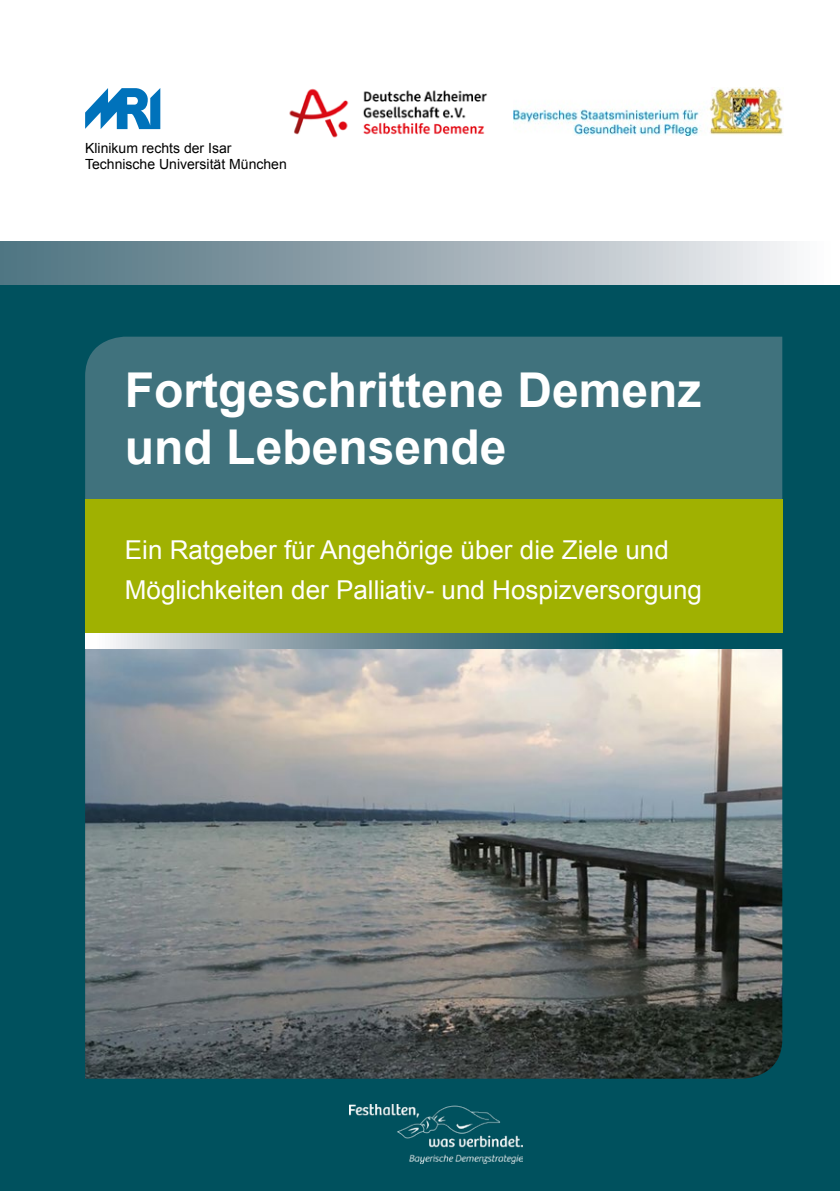
<style>
.page{position:relative;width:840px;height:1191px;background:#fff}
.page>*{position:absolute;margin:0;border:0;box-sizing:border-box;transform-origin:0 0}
.t1{font:700 48px/57.6px "Arial";color:#fff}
.t2{font:26px/40px "Arial";color:#fff}
.t3{font:14px/16.6px "Arial";color:#000}
</style>
<div class="page">
<div style="left:0;top:285px;width:839px;height:906px;background:#00515e"></div>
<div style="left:0;top:242px;width:839px;height:43px;background:linear-gradient(to right,#486c7a,#f9f5f7)"></div>
<div style="left:85px;top:337px;width:696px;height:162px;background:#40727d"></div>
<div style="left:85px;top:499px;width:696px;height:141px;background:#a0b101"></div>
<img style="left:85px;top:649px;width:696px;height:429px">
<svg style="left:85px;top:634px;width:696px;height:15px"></svg>
<img style="left:289px;top:88px;width:198px;height:50px">
<svg style="left:85px;top:88px;width:75px;height:41px"></svg>
<img style="left:513px;top:88px;width:270px;height:47px">
<img style="left:349px;top:1104px;width:173px;height:59px">
<p class="t3" style="left:85px;top:139px;width:203px">Klinikum rechts der Isar<br>Technische Universität München</p>
<h1 class="t1" style="left:125px;top:362px;width:578px">Fortgeschrittene Demenz und Lebensende</h1>
<p class="t2" style="left:125px;top:530px;width:578px">Ein Ratgeber für Angehörige über die Ziele und<br>Möglichkeiten der Palliativ- und Hospizversorgung</p>
</div>
